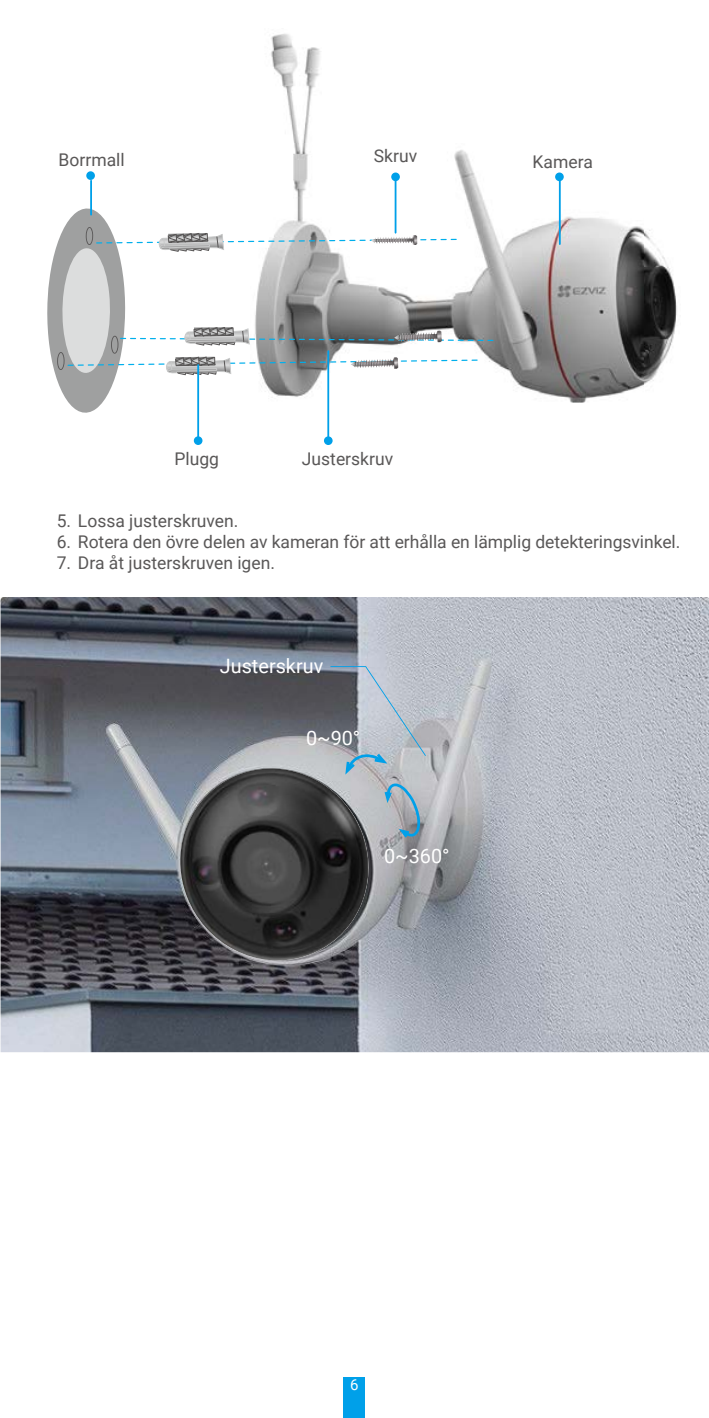
<style>
.page{position:relative;width:709px;height:1418px;background:#fff}
.page>*{position:absolute;margin:0;border:0;box-sizing:border-box;transform-origin:0 0}
.t1{font:19.75px "Roboto";color:#fff}
.t2{font:17.5px "Roboto";color:#595757}
.t3{font:15px "Roboto";color:#fff}
</style>
<div class="page">
<div style="left:344px;top:1376px;width:21px;height:41px;background:#00a0e9"></div>
<img style="left:271px;top:33px;width:50px;height:164px">
<img style="left:271px;top:143px;width:15px;height:54px">
<img style="left:392px;top:150px;width:285px;height:252px">
<div style="left:555px;top:172px;width:9px;height:9px;background:#00a0e9;border-radius:50%"></div>
<div style="left:194px;top:436px;width:8px;height:9px;background:#00a0e9;border-radius:50%"></div>
<svg style="left:47px;top:197px;width:447px;height:227px"></svg>
<img style="left:350px;top:357px;width:48px;height:12px">
<div style="left:86px;top:171px;width:9px;height:9px;background:#00a0e9;border-radius:50%"></div>
<hr style="left:90px;top:181px;width:2px;height:34px;background:#00a0e9">
<hr style="left:197px;top:365px;width:2px;height:73px;background:#00a0e9">
<hr style="left:394px;top:181px;width:2px;height:52px;background:#00a0e9">
<div style="left:391px;top:172px;width:9px;height:9px;background:#00a0e9;border-radius:50%"></div>
<hr style="left:559px;top:180px;width:1px;height:64px;background:#00a0e9">
<div style="left:324px;top:436px;width:8px;height:9px;background:#00a0e9;border-radius:50%"></div>
<hr style="left:327px;top:351px;width:2px;height:85px;background:#00a0e9">
<img style="left:1px;top:597px;width:708px;height:455px">
<img style="left:180px;top:768px;width:188px;height:197px">
<svg style="left:384px;top:783px;width:36px;height:54px;background:#95adbb"></svg>
<svg style="left:330px;top:666px;width:96px;height:108px;background:#a3acb5"></svg>
<p class="t2" style="left:374px;top:144px;width:45px">Skruv</p>
<p class="t2" style="left:59px;top:147px;width:68px">Borrmall</p>
<p class="t2" style="left:532px;top:150px;width:62px">Kamera</p>
<p class="t2" style="left:174px;top:447px;width:46px">Plugg</p>
<p class="t2" style="left:302px;top:447px;width:93px">Justerskruv</p>
<p class="t2" style="left:57px;top:508px;width:183px">5. Lossa justerskruven.</p>
<p class="t2" style="left:57px;top:529px;width:625px">6. Rotera den övre delen av kameran för att erhålla en lämplig detekteringsvinkel.</p>
<p class="t2" style="left:57px;top:550px;width:220px">7. Dra åt justerskruven igen.</p>
<p class="t1" style="left:220px;top:651px;width:105px">Justerskruv</p>
<p class="t1" style="left:306px;top:724px;width:56px">0~90°</p>
<p class="t1" style="left:384px;top:842px;width:67px">0~360°</p>
<p class="t3" style="left:350px;top:1373px;width:10px">6</p>
</div>
